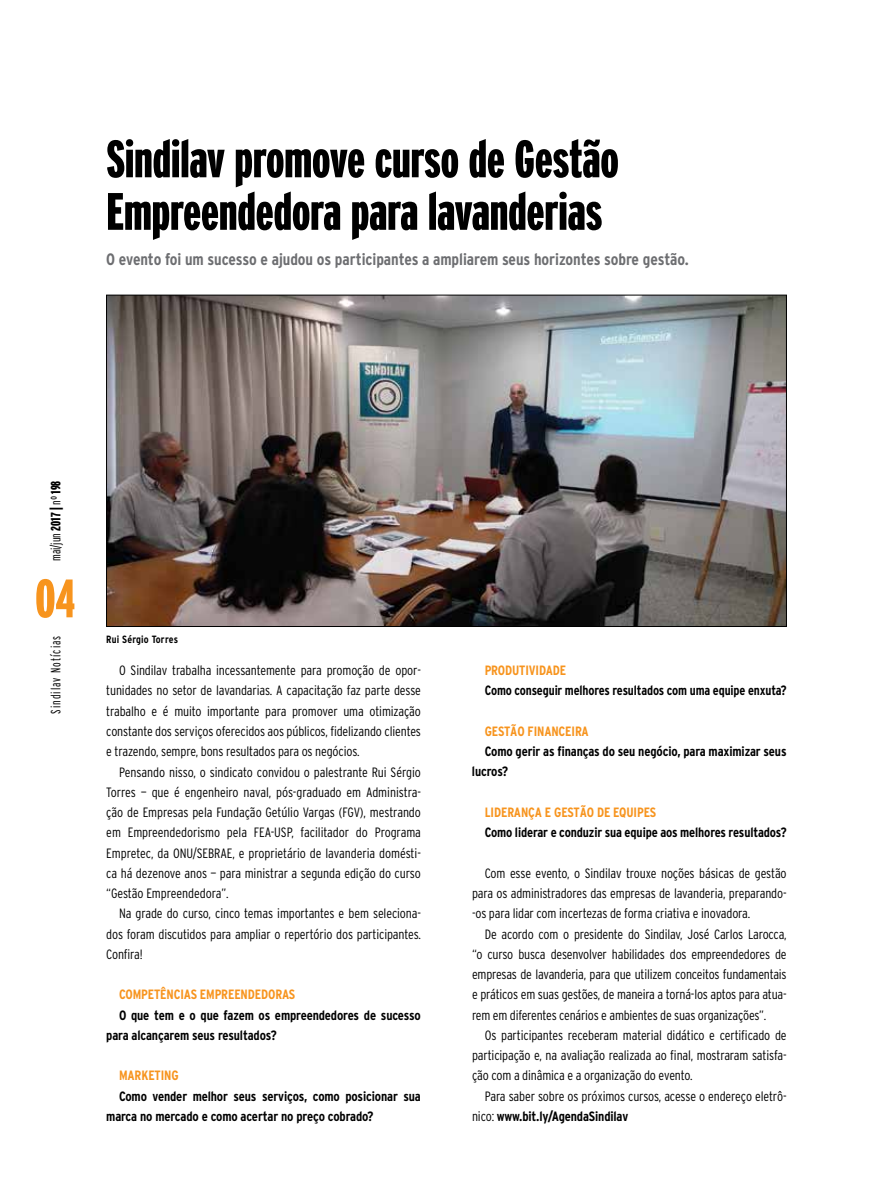
<style>
.page{position:relative;width:893px;height:1191px;background:#fff}
.page>*{position:absolute;margin:0;border:0;box-sizing:border-box;transform-origin:0 0}
.t1{font:900 extra-condensed 54px "Interstate";color:#f7941e}
.t2{font:900 extra-condensed 52.5px/52.5px "Interstate";letter-spacing:-.005em;color:#000}
.t3{font:700 condensed 16.5px "Interstate";letter-spacing:-.005em;color:#6d6e71}
.t4{font:300 condensed 13.5px/20.2px "Interstate";letter-spacing:-.01em;color:#000;text-align:justify}
.t5{font:700 condensed 13.5px/20.2px "Interstate";letter-spacing:-.01em;color:#000}
.t6{font:700 condensed 13.5px "Interstate";letter-spacing:-.01em;color:#f7941e}
.t7{font:300 extra-condensed 13.5px "Interstate";letter-spacing:.075em;color:#000}
.t8{font:700 condensed 10.5px "Interstate";color:#000}
.s1{font-weight:900}
.s2{font-weight:700}
</style>
<div class="page">
<img style="left:108px;top:297px;width:677px;height:327px">
<h2 class="t2" style="left:106px;top:132px;width:514px">Sindilav promove curso de Gestão<br>Empreendedora para lavanderias</h2>
<p class="t3" style="left:106px;top:249px;width:584px">O evento foi um sucesso e ajudou os participantes a ampliarem seus horizontes sobre gestão.</p>
<p class="t7" style="left:48px;top:561px;width:82px;rotate:-90deg">mai/jun <span class="s1">2017 |</span> nº <span class="s1">198</span></p>
<h1 class="t1" style="left:35px;top:568px;width:41px">04</h1>
<p class="t7" style="left:48px;top:713px;width:80px;rotate:-90deg">Sindilav Notícias</p>
<p class="t8" style="left:106px;top:633px;width:73px">Rui Sérgio Torres</p>
<p class="t4" style="left:106px;top:660px;width:316px;text-indent:13px">O Sindilav trabalha incessantemente para promoção de opor&shy;tunidades no setor de lavandarias. A capacitação faz parte desse trabalho e é muito importante para promover uma otimização constante dos serviços oferecidos aos públicos, fidelizando clientes e trazendo, sempre, bons resultados para os negócios.</p>
<p class="t4" style="left:106px;top:761px;width:316px;text-indent:13px">Pensando nisso, o sindicato convidou o palestrante Rui Sérgio Torres — que é engenheiro naval, pós-graduado em Administra&shy;ção de Empresas pela Fundação Getúlio Vargas (FGV), mestrando em Empreendedorismo pela FEA-USP, facilitador do Programa Empretec, da ON U/SEBRAE, e proprietário de lavanderia domésti&shy;ca há dezenove anos — para ministrar a segunda edição do curso “Gestão Empreendedora”.</p>
<p class="t4" style="left:106px;top:903px;width:316px;text-indent:13px">Na grade do curso, cinco temas importantes e bem seleciona&shy;dos foram discutidos para ampliar o repertório dos participantes.<br>Confira!</p>
<p class="t6" style="left:119px;top:987px;width:178px">Competências empreendedoras</p>
<p class="t5" style="left:106px;top:1004px;width:316px;text-indent:13px">O que tem e o que fazem os empreendedores de sucesso para alcançarem seus resultados?</p>
<p class="t6" style="left:119px;top:1068px;width:60px">Marketing</p>
<p class="t5" style="left:106px;top:1085px;width:316px;text-indent:13px">Como vender melhor seus serviços, como posicionar sua marca no mercado e como acertar no preço cobrado?</p>
<p class="t6" style="left:485px;top:663px;width:83px">Produtividade</p>
<p class="t5" style="left:485px;top:680px;width:303px">Como conseguir melhores resultados com uma equipe enxuta?</p>
<p class="t6" style="left:485px;top:723px;width:106px">Gestão financeira</p>
<p class="t5" style="left:472px;top:741px;width:316px;text-indent:13px">Como gerir as finanças do seu negócio, para maximizar seus lucros?</p>
<p class="t6" style="left:485px;top:804px;width:173px">Li derança e gestão de equipes</p>
<p class="t5" style="left:485px;top:822px;width:303px">Como liderar e conduzir sua equipe aos melhores resultados?</p>
<p class="t4" style="left:472px;top:862px;width:316px;text-indent:13px">Com esse evento, o Sindilav trouxe noções básicas de gestão para os administradores das empresas de lavanderia, preparando--os para lidar com incertezas de forma criativa e inovadora.</p>
<p class="t4" style="left:472px;top:923px;width:316px;text-indent:13px">De acordo com o presidente do Sindilav, José Carlos Larocca, “o curso busca desenvolver habilidades dos empreendedores de empresas de lavanderia, para que utilizem conceitos fundamentais e práticos em suas gestões, de maneira a torná-los aptos para atua&shy;rem em diferentes cenários e ambientes de suas organizações”.</p>
<p class="t4" style="left:472px;top:1024px;width:316px;text-indent:13px">Os participantes receberam material didático e certificado de participação e, na avaliação realizada ao final, mostraram satisfa&shy;ção com a dinâmica e a organização do evento.</p>
<p class="t4" style="left:472px;top:1085px;width:316px;text-indent:13px">Para saber sobre os próximos cursos, acesse o endereço eletrô&shy;nico: <span class="s2">www.bit.ly/AgendaSindilav</span></p>
</div>
